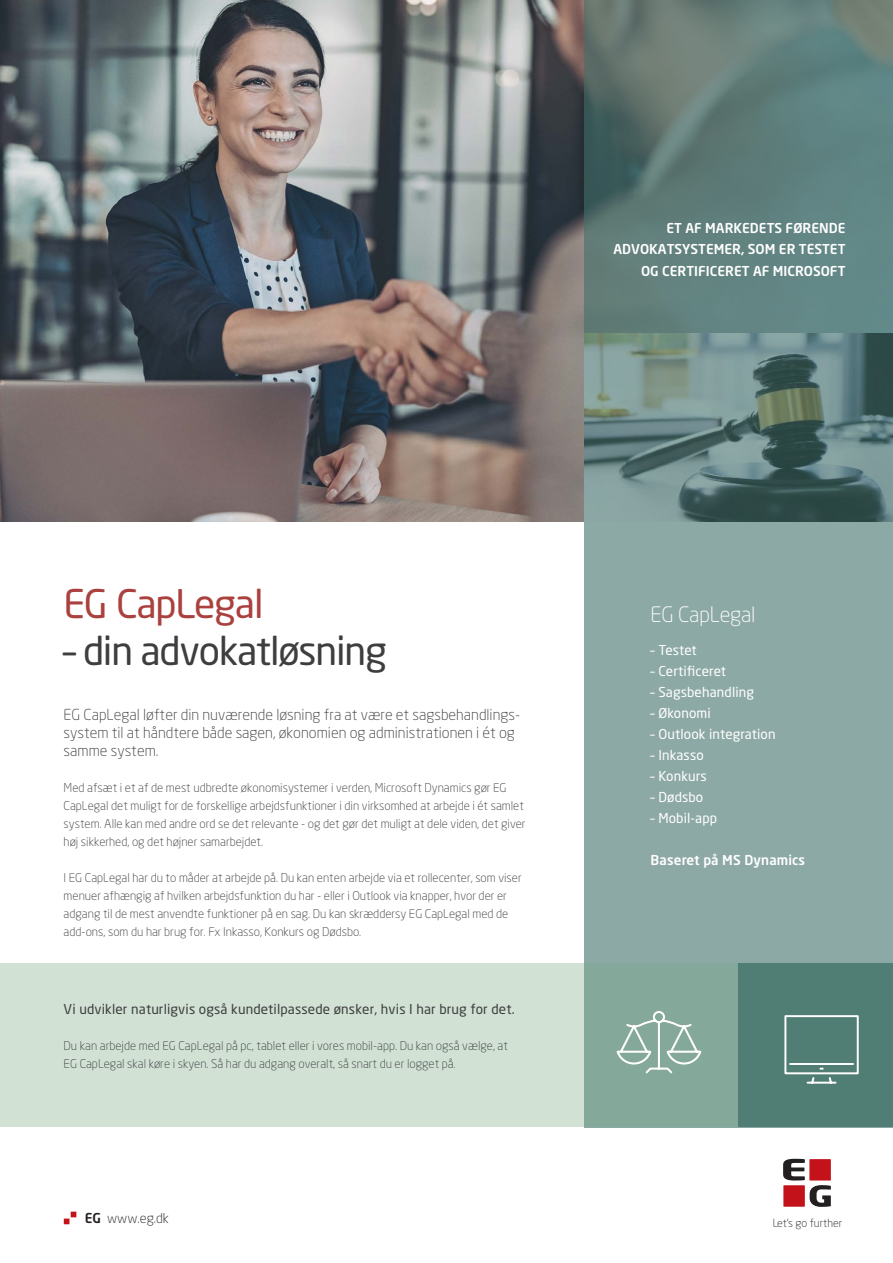
<style>
.page{position:relative;width:893px;height:1263px;background:#fff}
.page>*{position:absolute;margin:0;border:0;box-sizing:border-box;transform-origin:0 0}
.Brødtekst_Light{font:39px "Neo Sans Std";letter-spacing:-.03em;color:#3e3e3f}
.Brødtekst_Light-2{font:39px "Neo Sans Std";letter-spacing:-.03em;color:#aa413e}
.Brødtekst{font:300 21px "Neo Sans Std";letter-spacing:-.01em;color:#fff}
.Brødtekst_Light-3{font:300 15px/18px "Neo Sans Std";color:#3e3e3f}
.Faktabox_white{font:13.5px "Neo Sans Std";letter-spacing:.01em;color:#fff}
.Brødtekst-2{font:500 13.5px/21.5px "Neo Sans Std";color:#fff;text-align:right}
.Brødtekst_Light-4{font:13.5px "Neo Sans Std";letter-spacing:.01em;color:#3e3e3f}
.Faktabox_white-2{font:500 13.5px "Neo Sans Std";letter-spacing:.01em;color:#fff}
.t1{font:300 13.5px "Neo Sans Std";color:#231f20}
.Brødtekst_Light-5{font:300 12px/18px "Neo Sans Std";color:#3e3e3f}
.t2{font:300 11.1px "Neo Sans Std";color:#231f20}
.s1{font-weight:500}
</style>
<div class="page">
<img style="left:0;top:0;width:585px;height:522px">
<svg style="left:585px;top:0;width:308px;height:963px;background:#75918e"></svg>
<svg style="left:0;top:963px;width:893px;height:164px;background:#b2cabd"></svg>
<svg style="left:64px;top:1211px;width:12px;height:13px"></svg>
<svg style="left:783px;top:1159px;width:48px;height:48px"></svg>
<svg style="left:615px;top:1009px;width:88px;height:66px;background:#96b4a8"></svg>
<svg style="left:783px;top:1014px;width:77px;height:71px;background:#678e86"></svg>
<p class="Brødtekst-2" style="left:613px;top:217px;width:234px">ET AF MARKEDETS FØRENDE<br>ADVOKATSYSTEMER, SOM ER TESTET<br>OG CERTIFICERET AF MICROSOFT</p>
<p class="Brødtekst_Light-2" style="left:64px;top:580px;width:201px">EG CapLegal</p>
<p class="Brødtekst_Light" style="left:64px;top:627px;width:325px">– din advokatløsning</p>
<p class="Brødtekst_Light-3" style="left:64px;top:705px;width:458px">EG CapLegal løfter din nuværende løsning fra at være et sagsbehandlings&shy;system til at håndtere både sagen, økonomien og administrationen i ét og samme system.</p>
<p class="Brødtekst_Light-5" style="left:64px;top:778px;width:463px">Med afsæt i et af de mest udbredte økonomisystemer i verden, Microsoft Dynamics gør EG CapLegal det muligt for de forskellige arbejdsfunktioner i din virksomhed at arbejde i ét samlet system. Alle kan med andre ord se det relevante - og det gør det muligt at dele viden, det giver høj sikkerhed, og det højner samarbejdet.</p>
<p class="Brødtekst_Light-5" style="left:64px;top:868px;width:460px">I EG CapLegal har du to måder at arbejde på. Du kan enten arbejde via et rollecenter, som viser menuer afhængig af hvilken arbejdsfunktion du har - eller i Outlook via knapper, hvor der er adgang til de mest anvendte funktioner på en sag. Du kan skræddersy EG CapLegal med de add-ons, som du har brug for. Fx Inkasso, Konkurs og Dødsbo.</p>
<p class="Brødtekst_Light-4" style="left:64px;top:1001px;width:452px">Vi udvikler naturligvis også kundetilpassede ønsker, hvis I har brug for det.</p>
<p class="Brødtekst_Light-5" style="left:64px;top:1036px;width:446px">Du kan arbejde med EG CapLegal på pc, tablet eller i vores mobil-app. Du kan også vælge, at<br>EG CapLegal skal køre i skyen. Så har du adgang overalt, så snart du er logget på.</p>
<p class="Brødtekst" style="left:651px;top:602px;width:106px">EG CapLegal</p>
<p class="Faktabox_white" style="left:651px;top:642px;width:48px">– Testet</p>
<p class="Faktabox_white" style="left:651px;top:663px;width:77px">– Certificeret</p>
<p class="Faktabox_white" style="left:651px;top:684px;width:105px">– Sagsbehandling</p>
<p class="Faktabox_white" style="left:651px;top:705px;width:62px">– Økonomi</p>
<p class="Faktabox_white" style="left:651px;top:726px;width:126px">– Outlook integration</p>
<p class="Faktabox_white" style="left:651px;top:747px;width:55px">– Inkasso</p>
<p class="Faktabox_white" style="left:651px;top:768px;width:58px">– Konkurs</p>
<p class="Faktabox_white" style="left:651px;top:789px;width:54px">– Dødsbo</p>
<p class="Faktabox_white" style="left:651px;top:810px;width:68px">– Mobil-app</p>
<p class="Faktabox_white-2" style="left:651px;top:851px;width:156px">Baseret på MS Dynamics</p>
<p class="t1" style="left:85px;top:1210px;width:86px"><span class="s1">EG</span> www.eg.dk</p>
<p class="t2" style="left:772px;top:1217px;width:72px">Let’s go further</p>
</div>
